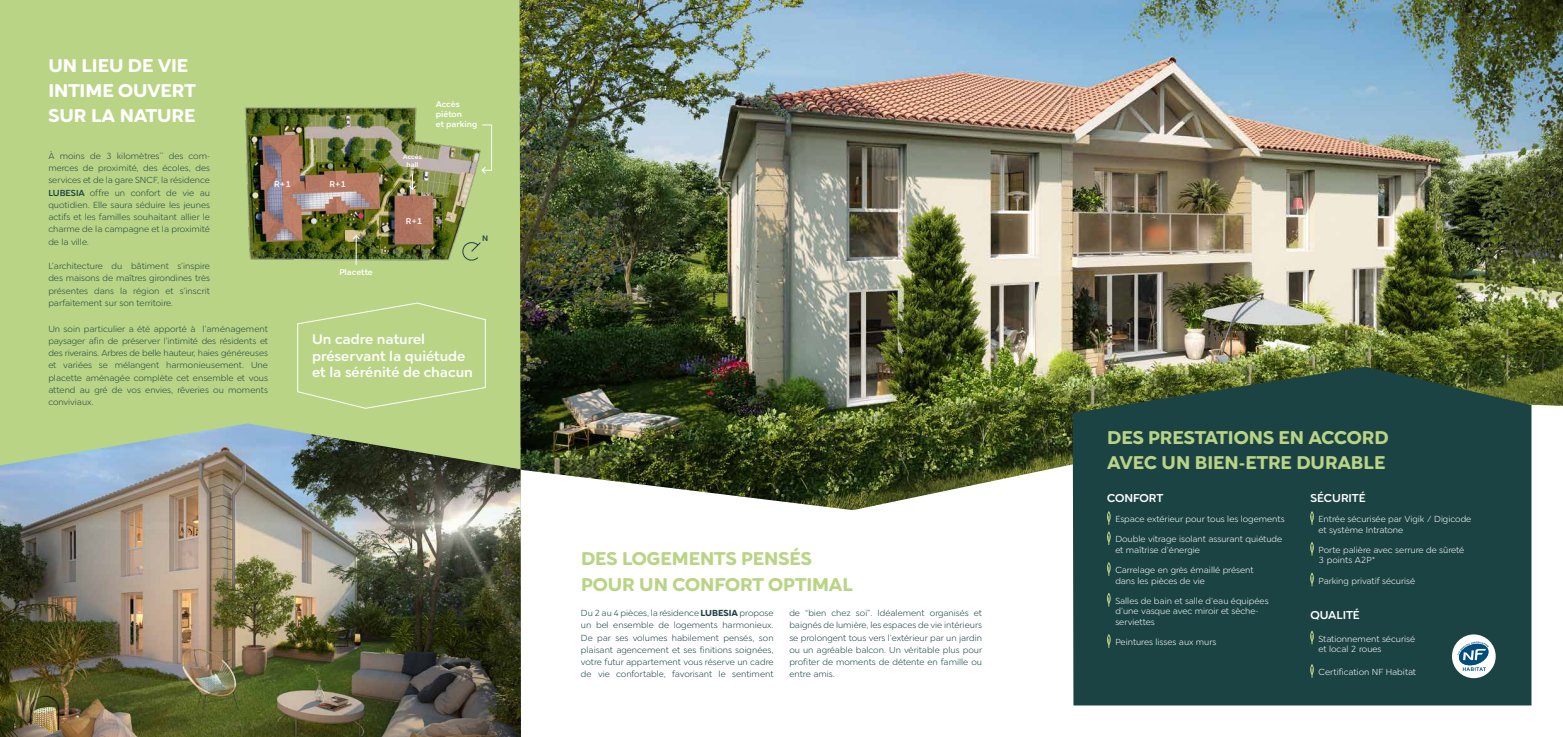
<style>
.page{position:relative;width:1563px;height:737px;background:#fff}
.page>*{position:absolute;margin:0;border:0;box-sizing:border-box;transform-origin:0 0}
.t1{font:700 18.38px/25.4px "Cerco";color:#b9d485}
.t2{font:700 18.38px/25.4px "Cerco";color:#fff}
.t3{font:500 14px/16.8px "Cerco";color:#fff}
.t4{font:500 11.38px "Cerco";color:#fff}
.t5{font:300 8.75px/12.2px "Cerco";color:#244647;text-align:justify}
.t6{font:300 8.75px/12.2px "Cerco";color:#1b4243;text-align:justify}
.t7{font:300 8.75px/10.5px "Cerco";color:#fff}
.t8{font:500 8.4px/10.1px "Cerco";color:#fff}
.t9{font:500 7.88px "Cerco";color:#244545}
.t10{font:500 6.74px/8px "Cerco";color:#fff;text-align:center}
.s1{font-weight:500;color:#1b4243}
.s2{font-weight:700}
</style>
<div class="page">
<img style="left:0;top:0;width:1563px;height:737px">
<h1 class="t2" style="left:48px;top:52px;width:149px">UN LIEU DE VIE<br>INTIME OUVERT<br>SUR LA NATURE</h1>
<p class="t8" style="left:436px;top:98px;width:43px">Accès piéton<br>et parking</p>
<p class="t5" style="left:48px;top:149px;width:163px">À moins de 3 kilomètres<sup>**</sup> des com&shy;merces de proximité, des écoles, des services et de la gare SNCF, la résidence <span class="s1">LUBESIA</span> offre un confort de vie au quotidien. Elle saura séduire les jeunes actifs et les familles souhaitant allier le charme de la campagne et la proximité de la ville.</p>
<p class="t5" style="left:48px;top:259px;width:163px">L’architecture du bâtiment s’inspire des maisons de maîtres girondines très présentes dans la région et s’inscrit parfaitement sur son territoire.</p>
<p class="t5" style="left:48px;top:322px;width:221px">Un soin particulier a été apporté à l’aménagement paysager afin de préserver l’intimité des résidents et des riverains. Arbres de belle hauteur, haies généreuses et variées se mélangent harmonieusement. Une placette aménagée complète cet ensemble et vous attend au gré de vos envies, rêveries ou moments conviviaux.</p>
<p class="t10" style="left:403px;top:153px;width:21px">Accès hall</p>
<p class="t8" style="left:274px;top:179px;width:18px">R+1</p>
<p class="t8" style="left:329px;top:179px;width:18px">R+1</p>
<p class="t8" style="left:406px;top:215px;width:18px">R+1</p>
<p class="t8" style="left:339px;top:267px;width:35px">Placette</p>
<h2 class="t3" style="left:312px;top:330px;width:162px">Un cadre naturel préservant la quiétude et la sérénité de chacun</h2>
<p class="t9" style="left:482px;top:231px;width:8px">N</p>
<h1 class="t1" style="left:581px;top:545px;width:273px">DES LOGEMENTS PENSÉS<br>POUR UN CONFORT OPTIMAL</h1>
<p class="t6" style="left:581px;top:606px;width:194px">Du 2 au 4 pièces, la résidence <span class="s2">LUBESIA</span> propose un bel ensemble de logements harmonieux.<br>De par ses volumes habilement pensés, son plaisant agencement et ses finitions soignées, votre futur appartement vous réserve un cadre de vie confortable, favorisant le sentiment</p>
<p class="t6" style="left:789px;top:606px;width:194px">de “bien chez soi”. Idéalement organisés et baignés de lumière, les espaces de vie intérieurs se prolongent tous vers l’extérieur par un jardin ou un agréable balcon. Un véritable plus pour profiter de moments de détente en famille ou entre amis.</p>
<h1 class="t1" style="left:1107px;top:424px;width:283px">DES PRESTATIONS EN ACCORD<br>AVEC UN BIEN-ETRE DURABLE</h1>
<h3 class="t4" style="left:1107px;top:489px;width:58px">CONFORT</h3>
<p class="t7" style="left:1115px;top:513px;width:171px">Espace extérieur pour tous les logements</p>
<p class="t7" style="left:1115px;top:533px;width:168px">Double vitrage isolant assurant quiétude et maîtrise d’énergie</p>
<p class="t7" style="left:1115px;top:564px;width:140px">Carrelage en grès émaillé présent dans les pièces de vie</p>
<p class="t7" style="left:1115px;top:595px;width:155px">Salles de bain et salle d’eau équipées d’une vasque avec miroir et sèche&shy;serviettes</p>
<p class="t7" style="left:1115px;top:636px;width:103px">Peintures lisses aux murs</p>
<h3 class="t4" style="left:1310px;top:489px;width:57px">SÉCURITÉ</h3>
<p class="t7" style="left:1318px;top:513px;width:154px">Entrée sécurisée par Vigik / Digicode et système Intratone</p>
<p class="t7" style="left:1318px;top:544px;width:147px">Porte palière avec serrure de sûreté<br>3 points A2P*</p>
<p class="t7" style="left:1318px;top:575px;width:98px">Parking privatif sécurisé</p>
<h3 class="t4" style="left:1310px;top:606px;width:51px">QUALITÉ</h3>
<p class="t7" style="left:1318px;top:633px;width:98px">Stationnement sécurisé et local 2 roues</p>
<p class="t7" style="left:1318px;top:666px;width:99px">Certification NF Habitat</p>
</div>
